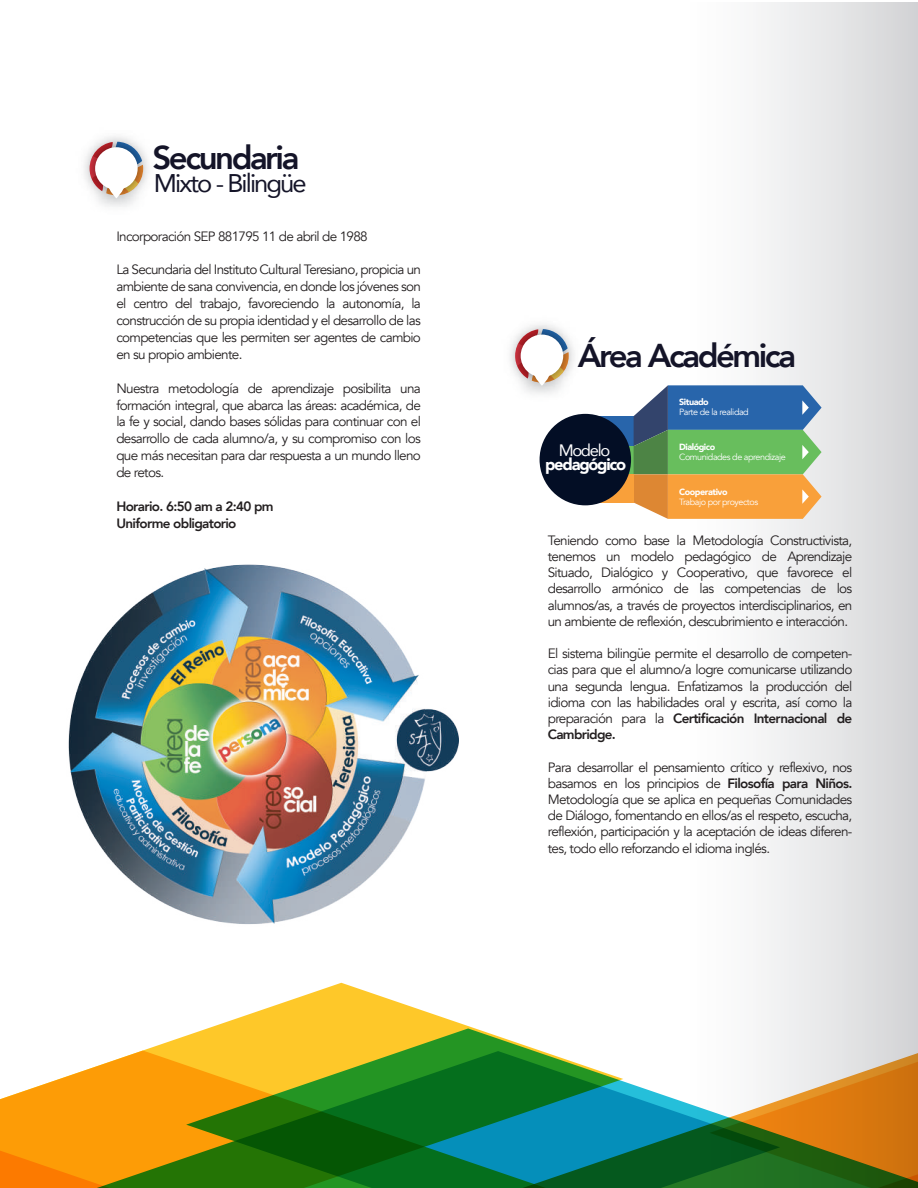
<style>
.page{position:relative;width:918px;height:1188px;background:#fff}
.page>*{position:absolute;margin:0;border:0;box-sizing:border-box;transform-origin:0 0}
.t1{font:800 33px "Avenir";letter-spacing:-.075em;color:#141428}
.t2{font:25.5px "Avenir";letter-spacing:-.075em;color:#141428}
.t3{font:900 16.5px "Avenir";letter-spacing:-.075em;color:#fff}
.t4{font:16.5px "Avenir";letter-spacing:-.075em;color:#fff}
.t5{font:13.5px/16.2px "Avenir";letter-spacing:-.05em;color:#231f20;text-align:justify}
.t6{font:800 13.5px/17px "Avenir";letter-spacing:-.05em;color:#231f20}
.t7{font:9px "Avenir";letter-spacing:-.05em;color:#fff}
.t8{font:900 9px "Avenir";letter-spacing:-.05em;color:#fff}
.s1{font-weight:800}
</style>
<div class="page">
<div style="left:683px;top:3px;width:235px;height:1185px;background:linear-gradient(to right,#fff,#d4d5d7)"></div>
<svg style="left:683px;top:983px;width:235px;height:68px"></svg>
<svg style="left:141px;top:983px;width:400px;height:68px"></svg>
<svg style="left:0;top:1067px;width:92px;height:121px;background:#fda327"></svg>
<svg style="left:92px;top:1051px;width:618px;height:137px;background:#568c3f"></svg>
<svg style="left:710px;top:1037px;width:208px;height:151px"></svg>
<img style="left:84px;top:136px;width:65px;height:71px">
<svg style="left:90px;top:142px;width:53px;height:56px"></svg>
<img style="left:68px;top:564px;width:391px;height:360px">
<div style="left:596px;top:416px;width:38px;height:30px;background:#2865ab"></div>
<div style="left:596px;top:446px;width:38px;height:28px;background:#68be5d"></div>
<div style="left:596px;top:474px;width:38px;height:29px;background:#f9a03a"></div>
<svg style="left:634px;top:385px;width:188px;height:134px;background:#8b9973"></svg>
<img style="left:510px;top:324px;width:104px;height:107px">
<svg style="left:515px;top:329px;width:54px;height:57px"></svg>
<div style="left:540px;top:414px;width:91px;height:91px;background:#030e25;border-radius:50%"></div>
<h1 class="t1" style="left:152px;top:132px;width:149px">Secundaria</h1>
<h2 class="t2" style="left:154px;top:162px;width:154px">Mixto - Bilingüe</h2>
<p class="t5" style="left:116px;top:228px;width:253px">Incorporación SEP 881795 11 de abril de 1988</p>
<p class="t5" style="left:116px;top:261px;width:306px;line-height:17px">La Secundaria del Instituto Cultural Teresiano, propicia un ambiente de sana convivencia, en donde los jóvenes son el centro del trabajo, favoreciendo la autonomía, la construcción de su propia identidad y el desarrollo de las competencias que les permiten ser agentes de cambio en su propio ambiente.</p>
<p class="t5" style="left:116px;top:380px;width:306px;line-height:17px">Nuestra metodología de aprendizaje posibilita una formación integral, que abarca las áreas: académica, de la fe y social, dando bases sólidas para continuar con el desarrollo de cada alumno/a, y su compromiso con los que más necesitan para dar respuesta a un mundo lleno de retos.</p>
<p class="t6" style="left:116px;top:498px;width:159px">Horario. 6:50 am a 2:40 pm<br>Uniforme obligatorio</p>
<h1 class="t1" style="left:578px;top:330px;width:220px">Área Académica</h1>
<p class="t4" style="left:559px;top:437px;width:53px">Modelo</p>
<p class="t3" style="left:545px;top:450px;width:83px">pedagógico</p>
<p class="t8" style="left:679px;top:394px;width:31px">Situado</p>
<p class="t7" style="left:679px;top:407px;width:71px">Parte de la realidad</p>
<p class="t8" style="left:679px;top:439px;width:38px">Dialógico</p>
<p class="t7" style="left:679px;top:452px;width:108px">Comunidades de aprendizaje</p>
<p class="t8" style="left:679px;top:484px;width:50px">Cooperativo</p>
<p class="t7" style="left:679px;top:497px;width:80px">Trabajo por proyectos</p>
<p class="t5" style="left:548px;top:532px;width:306px">Teniendo como base la Metodología Constructivista, tenemos un modelo pedagógico de Aprendizaje Situado, Dialógico y Cooperativo, que favorece el desarrollo armónico de las competencias de los alumnos/as, a través de proyectos interdisciplinarios, en un ambiente de reflexión, descubrimiento e interacción.</p>
<p class="t5" style="left:548px;top:646px;width:306px">El sistema bilingüe permite el desarrollo de competen&shy;cias para que el alumno/a logre comunicarse utilizando una segunda lengua. Enfatizamos la producción del idioma con las habilidades oral y escrita, así como la preparación para la <span class="s1">Certificación Internacional de Cambridge.</span></p>
<p class="t5" style="left:548px;top:759px;width:306px">Para desarrollar el pensamiento crítico y reflexivo, nos basamos en los principios de <span class="s1">Filosofía para Niños.<br></span>Metodología que se aplica en pequeñas Comunidades de Diálogo, fomentando en ellos/as el respeto, escucha, reflexión, participación y la aceptación de ideas diferen&shy;tes, todo ello reforzando el idioma inglés.</p>
</div>
